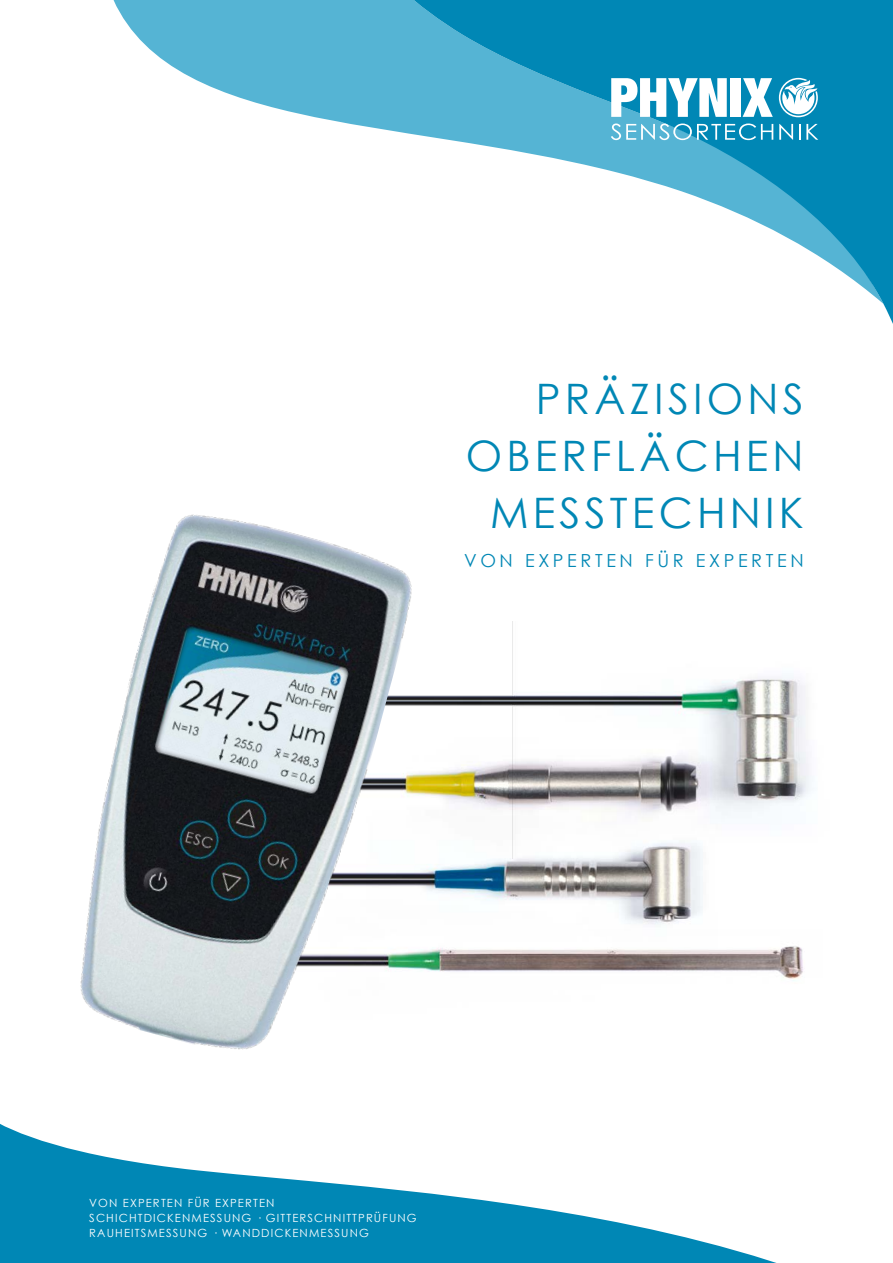
<style>
.page{position:relative;width:893px;height:1263px;background:#fff}
.page>*{position:absolute;margin:0;border:0;box-sizing:border-box;transform-origin:0 0}
.t1{font:42px/57px "Century Gothic";letter-spacing:.1em;color:#0087b5;text-align:right}
.t2{font:18px "Century Gothic";letter-spacing:.2em;color:#0087b5}
.t3{font:11.25px/15px "Century Gothic";letter-spacing:.1em;color:#fff}
</style>
<div class="page">
<img style="left:422px;top:946px;width:382px;height:35px">
<img style="left:422px;top:858px;width:295px;height:92px">
<img style="left:422px;top:621px;width:389px;height:237px">
<img style="left:80px;top:514px;width:342px;height:536px">
<svg style="left:113px;top:0;width:285px;height:132px;fill:#55b4d4"></svg>
<svg style="left:398px;top:0;width:495px;height:585px"></svg>
<svg style="left:611px;top:78px;width:116px;height:39px"></svg>
<div style="left:731px;top:78px;width:10px;height:39px;background:#fff"></div>
<svg style="left:743px;top:78px;width:30px;height:39px"></svg>
<svg style="left:779px;top:78px;width:39px;height:39px"></svg>
<svg style="left:611px;top:124px;width:162px;height:16px;background:#5cb3d1"></svg>
<svg style="left:779px;top:124px;width:14px;height:16px"></svg>
<svg style="left:799px;top:124px;width:19px;height:16px"></svg>
<svg style="left:0;top:1124px;width:777px;height:139px;fill:#0087b5"></svg>
<h1 class="t1" style="left:466px;top:370px;width:339px">PRÄZISIONS<br>OBERFLÄCHEN<br>MESSTECHNIK</h1>
<h2 class="t2" style="left:464px;top:550px;width:341px">VON EXPERTEN FÜR EXPERTEN</h2>
<p class="t3" style="left:89px;top:1196px;width:329px">VON EXPERTEN FÜR EXPERTEN<br>SCHICHTDICKENMESSUNG · GITTERSCHNITTPRÜFUNG<br>RAUHEITSMESSUNG · WANDDICKENMESSUNG</p>
</div>
